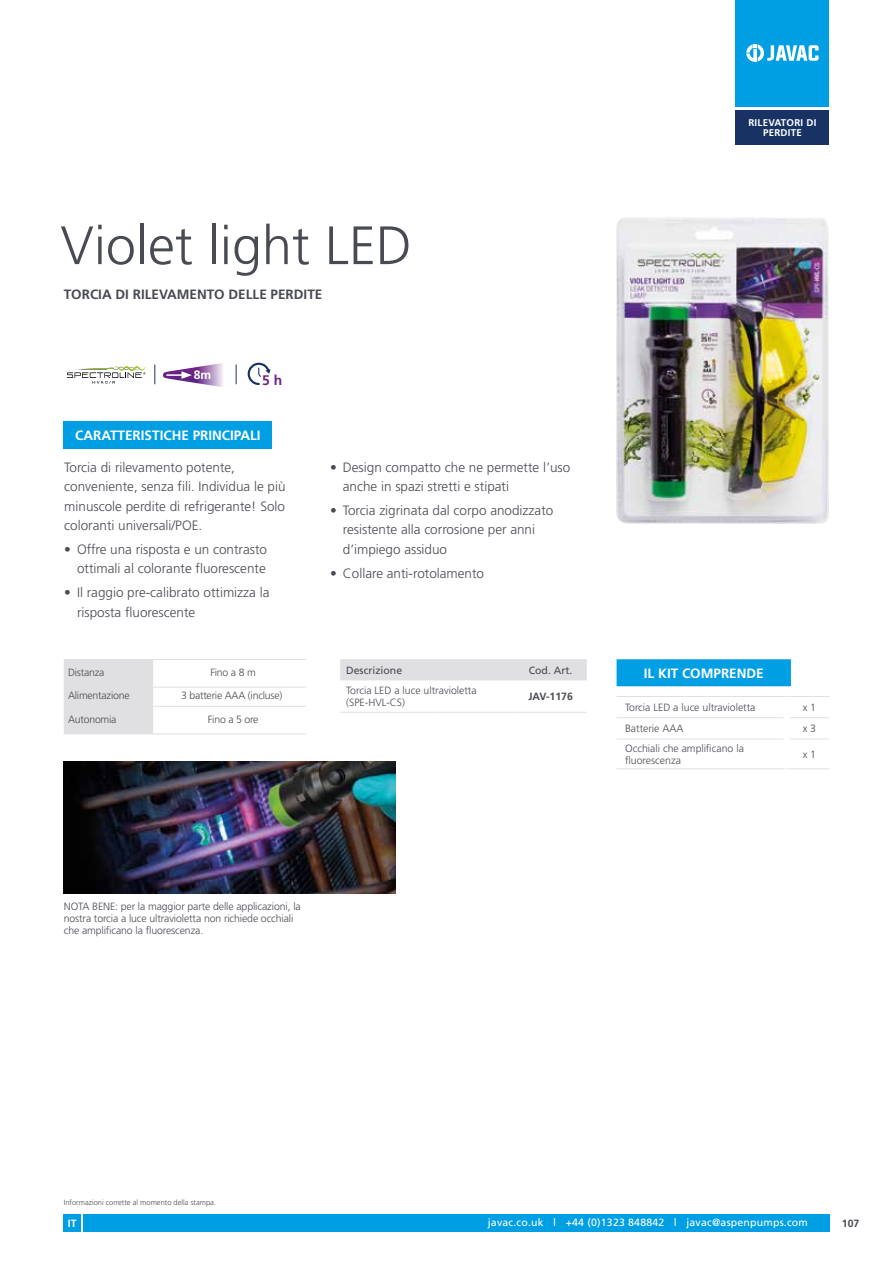
<style>
.page{position:relative;width:893px;height:1263px;background:#fff}
.page>*{position:absolute;margin:0;border:0;box-sizing:border-box;transform-origin:0 0}
.t1{font:300 54px "Frutiger LT Pro";color:#494b52}
.t2{font:700 13.95px "Frutiger LT Pro";color:#702283}
.t3{font:300 13.5px/19.5px "Frutiger LT Pro";color:#494b52}
.t4{font:700 13.5px "Frutiger LT Pro";color:#fff}
.t5{font:700 13.5px "Frutiger LT Pro";color:#494b52}
.t6{font:700 12.15px "Frutiger LT Pro";color:#fff}
.t7{font:300 10.5px/12px "Frutiger LT Pro";letter-spacing:-.01em;color:#494b52}
.t8{font:10.5px "Frutiger LT Pro";letter-spacing:.02em;color:#fff}
.t9{font:10.5px "Frutiger LT Pro";color:#494b52}
.t10{font:700 10.5px "Frutiger LT Pro";color:#494b52}
.t11{font:700 10.5px "Frutiger LT Pro";color:#fff}
.t12{font:700 9.75px/10.5px "Frutiger LT Pro";letter-spacing:.025em;color:#fff;text-align:center}
.t13{font:300 7.5px "Frutiger LT Pro";color:#494b52}
</style>
<div class="page">
<div style="left:83px;top:1214px;width:746px;height:17px;background:#009fe3"></div>
<div style="left:64px;top:1214px;width:17px;height:17px;background:#009fe3"></div>
<div style="left:64px;top:421px;width:208px;height:27px;background:#009fe3"></div>
<div style="left:340px;top:659px;width:247px;height:21px;background:#e0e0e3"></div>
<hr style="left:340px;top:712px;width:96px;height:1px;background:#e0e0e3">
<hr style="left:436px;top:712px;width:78px;height:1px;background:#e0e0e3">
<hr style="left:514px;top:712px;width:73px;height:1px;background:#e0e0e3">
<img style="left:616px;top:217px;width:213px;height:307px">
<img style="left:64px;top:761px;width:331px;height:132px">
<svg style="left:154px;top:364px;width:1px;height:20px"></svg>
<svg style="left:67px;top:366px;width:80px;height:17px"></svg>
<svg style="left:163px;top:363px;width:74px;height:24px"></svg>
<svg style="left:247px;top:362px;width:24px;height:23px"></svg>
<div style="left:64px;top:660px;width:89px;height:73px;background:#e0e0e3"></div>
<hr style="left:64px;top:659px;width:89px;height:1px;background:#e0e0e3">
<hr style="left:153px;top:659px;width:153px;height:1px;background:#e0e0e3">
<hr style="left:64px;top:687px;width:89px;height:1px;background:#e0e0e3">
<hr style="left:153px;top:687px;width:153px;height:1px;background:#e0e0e3">
<hr style="left:64px;top:706px;width:89px;height:1px;background:#e0e0e3">
<hr style="left:64px;top:733px;width:89px;height:1px;background:#e0e0e3">
<hr style="left:153px;top:706px;width:153px;height:1px;background:#e0e0e3">
<hr style="left:153px;top:733px;width:153px;height:1px;background:#e0e0e3">
<div style="left:617px;top:659px;width:174px;height:27px;background:#009fe3"></div>
<hr style="left:617px;top:696px;width:170px;height:1px;background:#e0e0e3">
<hr style="left:617px;top:717px;width:167px;height:1px;background:#e0e0e3">
<hr style="left:617px;top:739px;width:167px;height:1px;background:#e0e0e3">
<hr style="left:617px;top:768px;width:170px;height:1px;background:#e0e0e3">
<hr style="left:787px;top:696px;width:42px;height:1px;background:#e0e0e3">
<hr style="left:790px;top:717px;width:39px;height:1px;background:#e0e0e3">
<hr style="left:790px;top:739px;width:39px;height:1px;background:#e0e0e3">
<hr style="left:787px;top:768px;width:42px;height:1px;background:#e0e0e3">
<svg style="left:736px;top:0;width:93px;height:145px;background:#178bc6"></svg>
<h1 class="t1" style="left:61px;top:214px;width:353px">Violet light LED</h1>
<p class="t5" style="left:64px;top:287px;width:260px">TORCIA DI RILEVAMENTO DELLE PERDITE</p>
<p class="t6" style="left:194px;top:368px;width:19px">8m</p>
<p class="t2" style="left:262px;top:372px;width:22px">5 h</p>
<p class="t4" style="left:75px;top:427px;width:187px">CARATTERISTICHE PRINCIPALI</p>
<p class="t3" style="left:64px;top:457px;width:223px">Torcia di rilevamento potente, conveniente, senza fili. Individua le più minuscole perdite di refrigerante! Solo coloranti universali/POE.</p>
<p class="t3" style="left:64px;top:540px;width:204px;text-align:right">• Offre una risposta e un contrasto ottimali al colorante fluorescente</p>
<p class="t3" style="left:77px;top:583px;width:194px;text-indent:-13px">• Il raggio pre-calibrato ottimizza la risposta fluorescente</p>
<p class="t7" style="left:68px;top:666px;width:38px">Distanza</p>
<p class="t7" style="left:210px;top:666px;width:47px">Fino a 8 m</p>
<p class="t7" style="left:68px;top:690px;width:63px">Alimentazione</p>
<p class="t7" style="left:181px;top:690px;width:103px">3 batterie AAA (incluse)</p>
<p class="t7" style="left:68px;top:713px;width:50px">Autonomia</p>
<p class="t7" style="left:208px;top:713px;width:52px">Fino a 5 ore</p>
<p class="t3" style="left:343px;top:457px;width:229px;text-indent:-13px">• Design compatto che ne permette l’uso anche in spazi stretti e stipati</p>
<p class="t3" style="left:343px;top:501px;width:212px;text-indent:-13px">• Torcia zigrinata dal corpo anodizzato resistente alla corrosione per anni d’impiego assiduo</p>
<p class="t3" style="left:330px;top:563px;width:156px">• Collare anti-rotolamento</p>
<p class="t9" style="left:346px;top:664px;width:58px">Descrizione</p>
<p class="t9" style="left:529px;top:664px;width:45px">Cod. Art.</p>
<p class="t7" style="left:346px;top:685px;width:132px">Torcia LED a luce ultravioletta (SPE-HVL-CS)</p>
<p class="t10" style="left:528px;top:690px;width:46px">JAV-1176</p>
<p class="t12" style="left:748px;top:117px;width:70px">RILEVATORI DI<br>PERDITE</p>
<p class="t4" style="left:644px;top:665px;width:122px">IL KIT COMPRENDE</p>
<p class="t7" style="left:625px;top:701px;width:132px">Torcia LED a luce ultravioletta</p>
<p class="t7" style="left:803px;top:701px;width:15px">x 1</p>
<p class="t7" style="left:625px;top:723px;width:60px">Batterie AAA</p>
<p class="t7" style="left:803px;top:723px;width:15px">x 3</p>
<p class="t7" style="left:625px;top:742px;width:120px">Occhiali che amplificano la fluorescenza</p>
<p class="t7" style="left:803px;top:748px;width:15px">x 1</p>
<p class="t7" style="left:64px;top:901px;width:239px">NOTA BENE: per la maggior parte delle applicazioni, la nostra torcia a luce ultravioletta non richiede occhiali che amplificano la fluorescenza.</p>
<p class="t13" style="left:64px;top:1198px;width:154px">Informazioni corrette al momento della stampa.</p>
<p class="t11" style="left:68px;top:1217px;width:10px">IT</p>
<p class="t8" style="left:488px;top:1216px;width:322px">javac.co.uk l +44 (0)1323 848842 l javac@aspenpumps.com</p>
<p class="t10" style="left:842px;top:1217px;width:19px">107</p>
</div>
